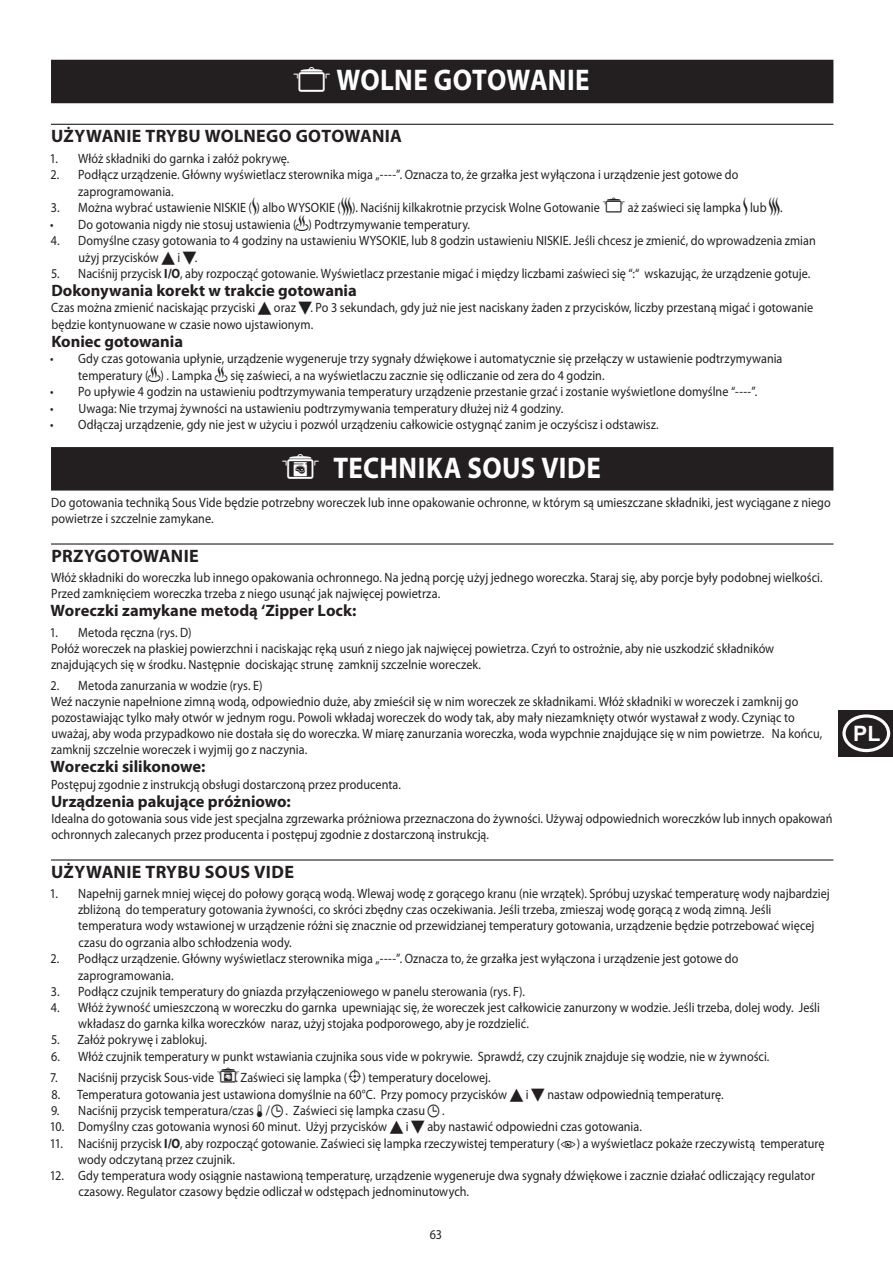
<style>
.page{position:relative;width:893px;height:1263px;background:#fff}
.page>*{position:absolute;margin:0;border:0;box-sizing:border-box;transform-origin:0 0}
.Section_Heading{font:700 30px "Myriad Pro";letter-spacing:.015em;color:#fff;scale:.9 1}
.t1{font:700 21.3px "Arial";color:#fff}
.heading{font:700 18px "Myriad Pro";letter-spacing:.015em;color:#231f20}
.sub_heading{font:700 16.5px "Myriad Pro";color:#231f20}
.default{font:13.5px/16.2px "Myriad Pro";letter-spacing:.005em;color:#231f20;scale:.9 1}
.s1{font-family:"Myriad Mine";font-weight:400}
.s2{font-family:"Myriad Bitsn Bobs";font-size:18px}
.s3{font-family:"Myriad Mine";font-size:18px}
.s4{font-family:"Myriad Graphics"}
.s5{font-weight:700}
.s6{font-family:"Myriad Mine"}
</style>
<div class="page">
<div style="left:838px;top:710px;width:55px;height:47px;background:#231f20"></div>
<svg style="left:842px;top:714px;width:48px;height:38px"></svg>
<div style="left:51px;top:60px;width:782px;height:43px;background:#231f20"></div>
<hr style="left:51px;top:124px;width:782px;height:1px;background:#231f20">
<div style="left:51px;top:447px;width:782px;height:44px;background:#231f20"></div>
<hr style="left:51px;top:543px;width:782px;height:2px;background:#231f20">
<hr style="left:51px;top:859px;width:782px;height:1px;background:#231f20">
<p class="Section_Heading" style="left:293px;top:61px;width:331px"><span class="s1">T</span> WOLNE GOTOWANIE</p>
<p class="heading" style="left:51px;top:124px;width:352px">UŻYWANIE TRYBU WOLNEGO GOTOWANIA</p>
<p class="default" style="left:50px;top:150px;width:268px">1. Włóż składniki do garnka i załóż pokrywę.</p>
<p class="default" style="left:78px;top:166px;width:735px;text-indent:-27px">2. Podłącz urządzenie. Główny wyświetlacz sterownika miga „----”. Oznacza to, że grzałka jest wyłączona i urządzenie jest gotowe do zaprogramowania.</p>
<p class="default" style="left:51px;top:199px;width:815px">3. Można wybrać ustawienie NISKIE (<span class="s2">N</span>) albo WYSOKIE (<span class="s2">P</span>). Naciśnij kilkakrotnie przycisk Wolne Gotowanie <sup>T</sup> aż zaświeci się lampka <span class="s2">N</span> lub <span class="s2">P</span>.</p>
<p class="default" style="left:50px;top:216px;width:468px">• Do gotowania nigdy nie stosuj ustawienia (<span class="s3">O</span>) Podtrzymywanie temperatury.</p>
<p class="default" style="left:78px;top:232px;width:821px;text-indent:-28px">4. Domyślne czasy gotowania to 4 godziny na ustawieniu WYSOKIE, lub 8 godzin ustawieniu NISKIE. Jeśli chcesz je zmienić, do wprowadzenia zmian użyj przycisków <span class="s4">U</span> i <span class="s4">D</span>.</p>
<p class="default" style="left:51px;top:265px;width:845px">5. Naciśnij przycisk <span class="s5">I/O</span>, aby rozpocząć gotowanie. Wyświetlacz przestanie migać i między liczbami zaświeci się “:“ wskazując, że urządzenie gotuje.</p>
<p class="sub_heading" style="left:51px;top:280px;width:307px">Dokonywania korekt w trakcie gotowania</p>
<p class="default" style="left:51px;top:299px;width:848px">Czas można zmienić naciskając przyciski <span class="s4">U</span> oraz <span class="s4">D</span>. Po 3 sekundach, gdy już nie jest naciskany żaden z przycisków, liczby przestaną migać i gotowanie będzie kontynuowane w czasie nowo ujstawionym.</p>
<p class="sub_heading" style="left:51px;top:330px;width:133px">Koniec gotowania</p>
<p class="default" style="left:78px;top:350px;width:784px;text-indent:-28px">• Gdy czas gotowania upłynie, urządzenie wygeneruje trzy sygnały dźwiękowe i automatycznie się przełączy w ustawienie podtrzymywania temperatury (<span class="s3">O</span>) . Lampka <span class="s3">O</span> się zaświeci, a na wyświetlaczu zacznie się odliczanie od zera do 4 godzin.</p>
<p class="default" style="left:50px;top:383px;width:787px">• Po upływie 4 godzin na ustawieniu podtrzymywania temperatury urządzenie przestanie grzać i zostanie wyświetlone domyślne “----”.</p>
<p class="default" style="left:50px;top:400px;width:572px">• Uwaga: Nie trzymaj żywności na ustawieniu podtrzymywania temperatury dłużej niż 4 godziny.</p>
<p class="default" style="left:50px;top:416px;width:678px">• Odłączaj urządzenie, gdy nie jest w użyciu i pozwól urządzeniu całkowicie ostygnąć zanim je oczyścisz i odstawisz.</p>
<p class="Section_Heading" style="left:281px;top:448px;width:356px"><span class="s1">V</span> TECHNIKA SOUS VIDE</p>
<p class="default" style="left:51px;top:494px;width:868px">Do gotowania techniką Sous Vide będzie potrzebny woreczek lub inne opakowanie ochronne, w którym są umieszczane składniki, jest wyciągane z niego powietrze i szczelnie zamykane.</p>
<p class="heading" style="left:51px;top:544px;width:149px">PRZYGOTOWANIE</p>
<p class="default" style="left:51px;top:569px;width:859px">Włóż składniki do woreczka lub innego opakowania ochronnego. Na jedną porcję użyj jednego woreczka. Staraj się, aby porcje były podobnej wielkości.<br>Przed zamknięciem woreczka trzeba z niego usunąć jak najwięcej powietrza.</p>
<p class="sub_heading" style="left:51px;top:600px;width:307px">Woreczki zamykane metodą ‘Zipper Lock:</p>
<p class="default" style="left:50px;top:624px;width:159px">1. Metoda ręczna (rys. D)</p>
<p class="default" style="left:51px;top:640px;width:805px">Połóż woreczek na płaskiej powierzchni i naciskając ręką usuń z niego jak najwięcej powietrza. Czyń to ostrożnie, aby nie uszkodzić składników znajdujących się w środku. Następnie dociskając strunę zamknij szczelnie woreczek.</p>
<p class="default" style="left:51px;top:677px;width:237px">2. Metoda zanurzania w wodzie (rys. E)</p>
<p class="default" style="left:51px;top:693px;width:858px">Weź naczynie napełnione zimną wodą, odpowiednio duże, aby zmieścił się w nim woreczek ze składnikami. Włóż składniki w woreczek i zamknij go pozostawiając tylko mały otwór w jednym rogu. Powoli wkładaj woreczek do wody tak, aby mały niezamknięty otwór wystawał z wody. Czyniąc to uważaj, aby woda przypadkowo nie dostała się do woreczka. W miarę zanurzania woreczka, woda wypchnie znajdujące się w nim powietrze. Na końcu, zamknij szczelnie woreczek i wyjmij go z naczynia.</p>
<p class="sub_heading" style="left:51px;top:756px;width:156px">Woreczki silikonowe:</p>
<p class="default" style="left:51px;top:776px;width:390px">Postępuj zgodnie z instrukcją obsługi dostarczoną przez producenta.</p>
<p class="sub_heading" style="left:51px;top:790px;width:241px">Urządzenia pakujące próżniowo:</p>
<p class="default" style="left:51px;top:810px;width:869px">Idealna do gotowania sous vide jest specjalna zgrzewarka próżniowa przeznaczona do żywności. Używaj odpowiednich woreczków lub innych opakowań ochronnych zalecanych przez producenta i postępuj zgodnie z dostarczoną instrukcją.</p>
<p class="heading" style="left:51px;top:860px;width:244px">UŻYWANIE TRYBU SOUS VIDE</p>
<p class="default" style="left:78px;top:885px;width:837px;text-indent:-28px">1. Napełnij garnek mniej więcej do połowy gorącą wodą. Wlewaj wodę z gorącego kranu (nie wrzątek). Spróbuj uzyskać temperaturę wody najbardziej zbliżoną do temperatury gotowania żywności, co skróci zbędny czas oczekiwania. Jeśli trzeba, zmieszaj wodę gorącą z wodą zimną. Jeśli temperatura wody wstawionej w urządzenie różni się znacznie od przewidzianej temperatury gotowania, urządzenie będzie potrzebować więcej czasu do ogrzania albo schłodzenia wody.</p>
<p class="default" style="left:78px;top:950px;width:735px;text-indent:-27px">2. Podłącz urządzenie. Główny wyświetlacz sterownika miga „----”. Oznacza to, że grzałka jest wyłączona i urządzenie jest gotowe do zaprogramowania.</p>
<p class="default" style="left:51px;top:983px;width:528px">3. Podłącz czujnik temperatury do gniazda przyłączeniowego w panelu sterowania (rys. F).</p>
<p class="default" style="left:78px;top:999px;width:826px;text-indent:-27px">4. Włóż żywność umieszczoną w woreczku do garnka upewniając się, że woreczek jest całkowicie zanurzony w wodzie. Jeśli trzeba, dolej wody. Jeśli wkładasz do garnka kilka woreczków naraz, użyj stojaka podporowego, aby je rozdzielić.</p>
<p class="default" style="left:51px;top:1031px;width:175px">5. Załóż pokrywę i zablokuj.</p>
<p class="default" style="left:51px;top:1048px;width:799px">6. Włóż czujnik temperatury w punkt wstawiania czujnika sous vide w pokrywie. Sprawdź, czy czujnik znajduje się wodzie, nie w żywności.</p>
<p class="default" style="left:50px;top:1069px;width:491px">7. Naciśnij przycisk Sous-vide <sup>V</sup>. Zaświeci się lampka (<span class="s3">G</span>) temperatury docelowej.</p>
<p class="default" style="left:51px;top:1086px;width:748px">8. Temperatura gotowania jest ustawiona domyślnie na 60°C. Przy pomocy przycisków <span class="s4">U</span> i <span class="s4">D</span> nastaw odpowiednią temperaturę.</p>
<p class="default" style="left:51px;top:1102px;width:439px">9. Naciśnij przycisk temperatura/czas <span class="s6">T</span> /<span class="s6">I</span> . Zaświeci się lampka czasu <span class="s6">I</span> .</p>
<p class="default" style="left:50px;top:1118px;width:659px">10. Domyślny czas gotowania wynosi 60 minut. Użyj przycisków <span class="s4">U</span> i <span class="s4">D</span> aby nastawić odpowiedni czas gotowania.</p>
<p class="default" style="left:78px;top:1135px;width:831px;text-indent:-28px">11. Naciśnij przycisk <span class="s5">I/O</span>, aby rozpocząć gotowanie. Zaświeci się lampka rzeczywistej temperatury (<span class="s6">K</span>) a wyświetlacz pokaże rzeczywistą temperaturę wody odczytaną przez czujnik.</p>
<p class="default" style="left:78px;top:1167px;width:820px;text-indent:-29px">12. Gdy temperatura wody osiągnie nastawioną temperaturę, urządzenie wygeneruje dwa sygnały dźwiękowe i zacznie działać odliczający regulator czasowy. Regulator czasowy będzie odliczał w odstępach jednominutowych.</p>
<p class="default" style="left:430px;top:1226px;width:15px">63</p>
<p class="t1" style="left:853px;top:721px;width:29px">PL</p>
</div>
